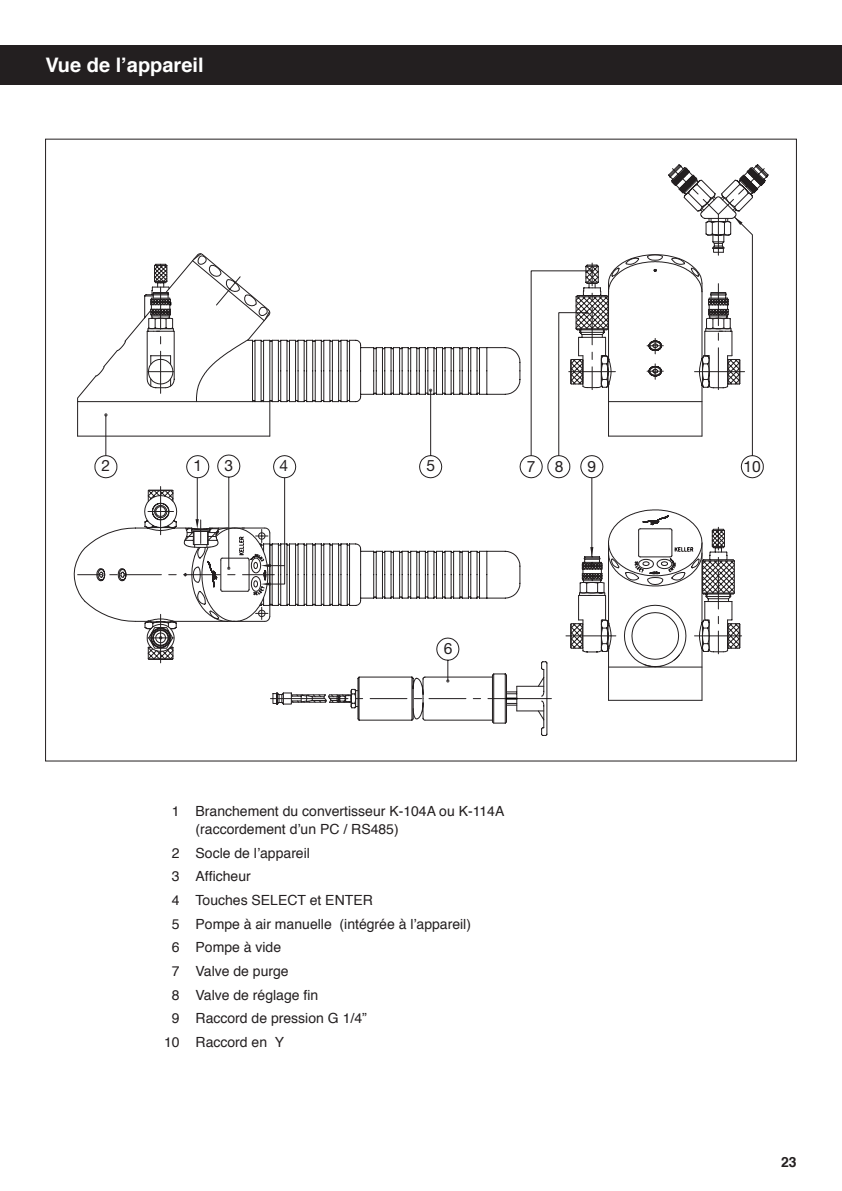
<style>
.page{position:relative;width:842px;height:1191px;background:#fff}
.page>*{position:absolute;margin:0;border:0;box-sizing:border-box;transform-origin:0 0}
.t1{font:700 20px "Helvetica";color:#fff}
.t2{font:15.6px "Helvetica Neue";color:#231f20}
.t3{font:14px/18px "Helvetica";color:#231f20}
.t4{font:700 14px "Helvetica";color:#231f20}
</style>
<div class="page">
<div style="left:0;top:45px;width:842px;height:40px;background:#231f20"></div>
<svg style="left:74px;top:164px;width:695px;height:560px"></svg>
<p class="t1" style="left:45px;top:49px;width:160px">Vue de l’appareil</p>
<p class="t2" style="left:102px;top:456px;width:10px">2</p>
<p class="t2" style="left:193px;top:456px;width:10px">1</p>
<p class="t2" style="left:225px;top:456px;width:10px">3</p>
<p class="t2" style="left:279px;top:456px;width:10px">4</p>
<p class="t2" style="left:426px;top:456px;width:10px">5</p>
<p class="t2" style="left:527px;top:457px;width:38px">7 8</p>
<p class="t2" style="left:587px;top:457px;width:10px">9</p>
<p class="t2" style="left:744px;top:457px;width:19px">10</p>
<p class="t2" style="left:444px;top:639px;width:10px">6</p>
<p class="t3" style="left:196px;top:802px;width:310px;text-indent:-24px">1 Branchement du convertisseur K-104A ou K-114A (raccordement d’un PC / RS485)</p>
<p class="t3" style="left:172px;top:844px;width:140px">2 Socle de l’appareil</p>
<p class="t3" style="left:172px;top:867px;width:81px">3 Afficheur</p>
<p class="t3" style="left:172px;top:891px;width:202px">4 Touches SELECT et ENTER</p>
<p class="t3" style="left:172px;top:915px;width:301px">5 Pompe à air manuelle (intégrée à l’appareil)</p>
<p class="t3" style="left:172px;top:938px;width:111px">6 Pompe à vide</p>
<p class="t3" style="left:172px;top:962px;width:118px">7 Valve de purge</p>
<p class="t3" style="left:172px;top:986px;width:148px">8 Valve de réglage fin</p>
<p class="t3" style="left:172px;top:1009px;width:196px">9 Raccord de pression G 1/4”</p>
<p class="t3" style="left:164px;top:1033px;width:122px">10 Raccord en Y</p>
<p class="t4" style="left:781px;top:1151px;width:17px">23</p>
</div>
